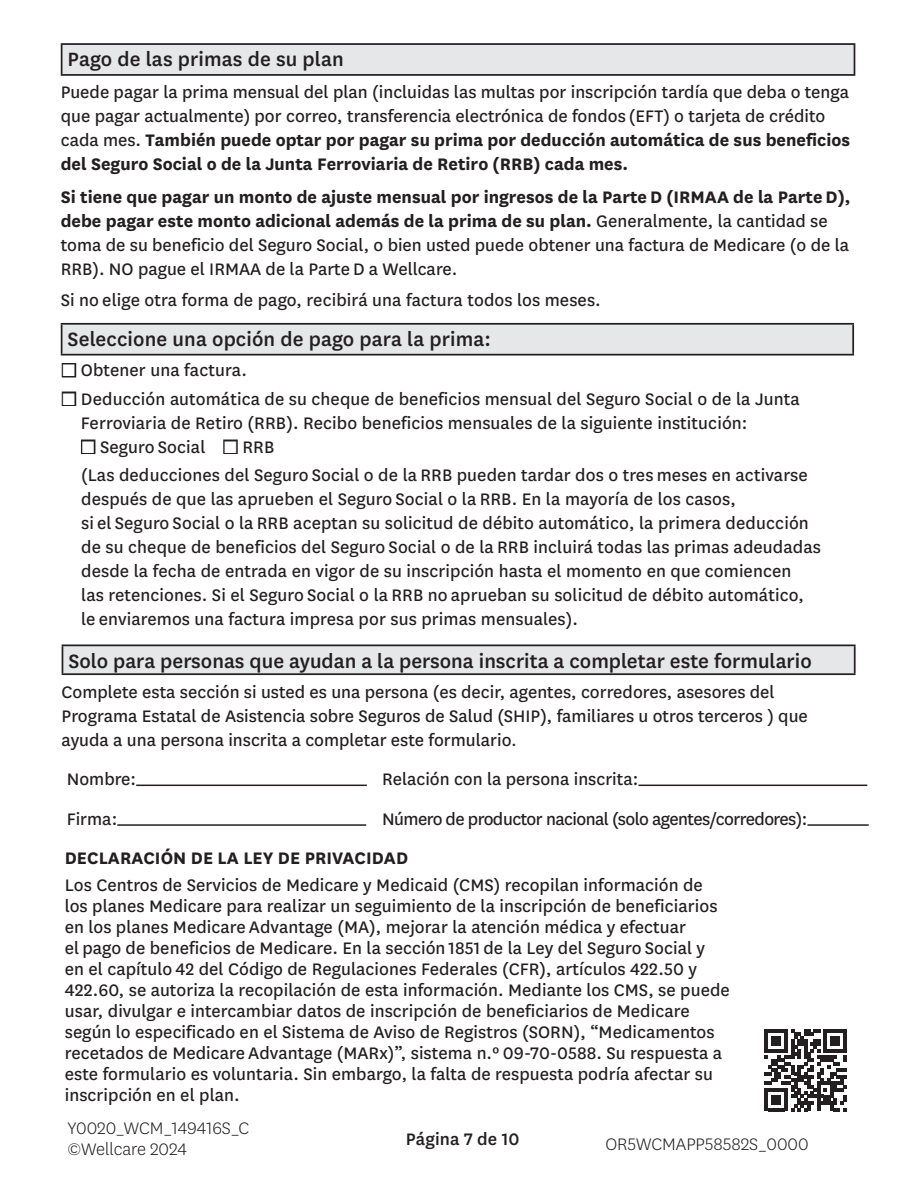
<style>
.page{position:relative;width:918px;height:1188px;background:#fff}
.page>*{position:absolute;margin:0;border:0;box-sizing:border-box;transform-origin:0 0}
.t1{font:500 22.5px "Centene Sans";color:#231f20}
.t2{font:19.5px/24px "Centene Sans";letter-spacing:.005em;color:#231f20}
.t3{font:300 19.5px/21px "Centene Sans";color:#231f20}
.t4{font:19.5px "Centene Sans";letter-spacing:-.03em;color:#231f20}
.t5{font:700 19.5px "Centene Sans";letter-spacing:.005em;color:#231f20}
.t6{font:500 19.5px "Centene Sans";letter-spacing:.005em;color:#231f20}
.s1{font-weight:700}
.s2{color:#fff}
.s3{font-size:18px}
</style>
<div class="page">
<hr style="left:807px;top:824px;width:62px;height:2px;background:#231f20">
<hr style="left:117px;top:824px;width:249px;height:2px;background:#231f20">
<hr style="left:638px;top:785px;width:229px;height:1px;background:#231f20">
<hr style="left:136px;top:785px;width:231px;height:1px;background:#231f20">
<div style="left:62px;top:645px;width:793px;height:29px;background:#e6e7e9"></div>
<div style="left:62px;top:324px;width:791px;height:31px;background:#e6e7e9"></div>
<div style="left:62px;top:44px;width:792px;height:31px;background:#e6e7e9"></div>
<svg style="left:765px;top:1029px;width:82px;height:82px"></svg>
<svg style="left:61px;top:45px;width:1px;height:29px"></svg>
<hr style="left:61px;top:74px;width:794px;height:2px;background:#231f20">
<hr style="left:61px;top:43px;width:794px;height:2px;background:#231f20">
<svg style="left:854px;top:45px;width:1px;height:29px"></svg>
<svg style="left:61px;top:325px;width:1px;height:29px"></svg>
<hr style="left:61px;top:354px;width:793px;height:2px;background:#231f20">
<hr style="left:61px;top:323px;width:793px;height:2px;background:#231f20">
<hr style="left:852px;top:325px;width:2px;height:29px;background:#231f20">
<hr style="left:62px;top:673px;width:794px;height:2px;background:#231f20">
<svg style="left:62px;top:646px;width:1px;height:27px"></svg>
<hr style="left:62px;top:645px;width:794px;height:1px;background:#231f20">
<hr style="left:854px;top:646px;width:2px;height:27px;background:#231f20">
<h2 class="t1" style="left:68px;top:44px;width:278px">Pago de las primas de su plan</h2>
<p class="t2" style="left:61px;top:79px;width:791px">Puede pagar la prima mensual del plan (incluidas las multas por inscripción tardía que deba o tenga que pagar actualmente) por correo, transferencia electrónica de fondos (EFT) o tarjeta de crédito cada mes. <span class="s1">También puede optar por pagar su prima por deducción automática de sus beneficios del Seguro Social o de la Junta Ferroviaria de Retiro (RRB) cada mes.</span></p>
<p class="t2" style="left:61px;top:184px;width:791px"><span class="s1">Si tiene que pagar un monto de ajuste mensual por ingresos de la Parte D (IRMAA de la Parte D), debe pagar este monto adicional además de la prima de su plan.</span> Generalmente, la cantidad se toma de su beneficio del Seguro Social, o bien usted puede obtener una factura de Medicare (o de la RRB). NO pague el IRMAA de la Parte D a Wellcare.</p>
<p class="t2" style="left:61px;top:287px;width:542px">Si no elige otra forma de pago, recibirá una factura todos los meses.</p>
<h2 class="t1" style="left:68px;top:324px;width:425px">Seleccione una opción de pago para la prima:</h2>
<p class="t2" style="left:62px;top:357px;width:187px"><span class="s2">■</span> Obtener una factura.</p>
<p class="t2" style="left:81px;top:386px;width:720px;text-indent:-19px"><span class="s2">■</span> Deducción automática de su cheque de beneficios mensual del Seguro Social o de la Junta<br>Ferroviaria de Retiro (RRB). Recibo beneficios mensuales de la siguiente institución:</p>
<p class="t2" style="left:81px;top:434px;width:195px"><span class="s2">■</span> Seguro Social <span class="s2">■</span> RRB</p>
<p class="t2" style="left:81px;top:462px;width:741px">(Las deducciones del Seguro Social o de la RRB pueden tardar dos o tres meses en activarse después de que las aprueben el Seguro Social o la RRB. En la mayoría de los casos,<br>si el Seguro Social o la RRB aceptan su solicitud de débito automático, la primera deducción de su cheque de beneficios del Seguro Social o de la RRB incluirá todas las primas adeudadas desde la fecha de entrada en vigor de su inscripción hasta el momento en que comiencen<br>las retenciones. Si el Seguro Social o la RRB no aprueban su solicitud de débito automático, le enviaremos una factura impresa por sus primas mensuales).</p>
<h2 class="t1" style="left:68px;top:646px;width:745px">Solo para personas que ayudan a la persona inscrita a completar este formulario</h2>
<p class="t2" style="left:62px;top:679px;width:748px">Complete esta sección si usted es una persona (es decir, agentes, corredores, asesores del<br>Programa Estatal de Asistencia sobre Seguros de Salud (SHIP), familiares u otros terceros ) que ayuda a una persona inscrita a completar este formulario<span class="s3">.</span></p>
<p class="t2" style="left:67px;top:766px;width:71px">Nombre:</p>
<p class="t2" style="left:67px;top:806px;width:52px">Firma:</p>
<p class="t2" style="left:382px;top:766px;width:258px">Relación con la persona inscrita:</p>
<p class="t4" style="left:382px;top:806px;width:427px">Número de productor nacional (solo agentes/corredores):</p>
<p class="t5" style="left:65px;top:845px;width:345px">DECLARACIÓN DE LA LEY DE PRIVACIDAD</p>
<p class="t2" style="left:65px;top:874px;width:667px;line-height:21px">Los Centros de Servicios de Medicare y Medicaid (CMS) recopilan información de los planes Medicare para realizar un seguimiento de la inscripción de beneficiarios en los planes Medicare Advantage (MA), mejorar la atención médica y efectuar<br>el pago de beneficios de Medicare. En la sección 1851 de la Ley del Seguro Social y<br>en el capítulo 42 del Código de Regulaciones Federales (CFR), artículos 422.50 y 422.60, se autoriza la recopilación de esta información. Mediante los CMS, se puede usar, divulgar e intercambiar datos de inscripción de beneficiarios de Medicare según lo especificado en el Sistema de Aviso de Registros (SORN), “Medicamentos recetados de Medicare Advantage (MARx)”, sistema n.º 09-70-0588. Su respuesta a este formulario es voluntaria. Sin embargo, la falta de respuesta podría afectar su inscripción en el plan.</p>
<p class="t6" style="left:406px;top:1126px;width:115px">Página 7 de 10</p>
<p class="t3" style="left:68px;top:1117px;width:183px">Y0020_WCM_149416S_C ©Wellcare 2024</p>
<p class="t3" style="left:605px;top:1133px;width:205px">OR5WCMAPP58582S_0000</p>
</div>
